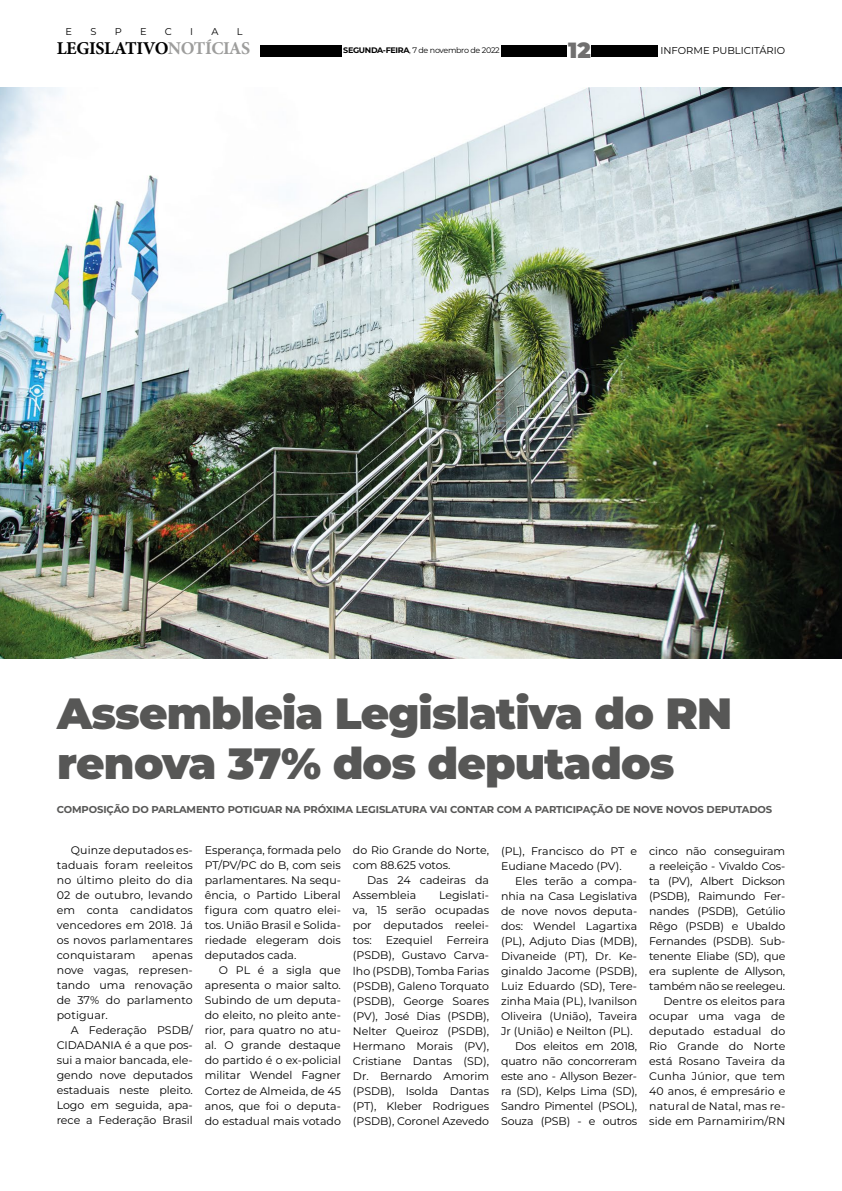
<style>
.page{position:relative;width:842px;height:1191px;background:#fff}
.page>*{position:absolute;margin:0;border:0;box-sizing:border-box;transform-origin:0 0}
.t1{font:900 43.7px/49.9px "Montserrat";letter-spacing:-.02em;color:#575756}
.t2{font:900 22px "Montserrat";color:#706f6f}
.t3{font:700 18.1px "Minion Pro";letter-spacing:-.025em;color:#000}
.t4{font:11px/15px "Montserrat";color:#000;text-align:justify}
.t5{font:700 10px "Montserrat";letter-spacing:-.01em;color:#575756}
.t6{font:10px "Montserrat";color:#000}
.t7{font:9.8px "Montserrat";color:#000}
.t8{font:8px "Montserrat";letter-spacing:-.04em;color:#000}
.s1{color:#9d9d9c}
.s2{font-weight:700}
</style>
<div class="page">
<div style="left:261px;top:45px;width:81px;height:12px;background:#000"></div>
<div style="left:501px;top:45px;width:157px;height:12px;background:#000"></div>
<div style="left:568px;top:37px;width:23px;height:22px;background:#fff"></div>
<img style="left:0;top:88px;width:842px;height:571px">
<p class="t7" style="left:65px;top:25px;width:8px">E</p>
<p class="t7" style="left:90px;top:25px;width:8px">S</p>
<p class="t7" style="left:115px;top:25px;width:9px">P</p>
<p class="t7" style="left:140px;top:25px;width:8px">E</p>
<p class="t7" style="left:165px;top:25px;width:9px">C</p>
<p class="t7" style="left:190px;top:25px;width:4px">I</p>
<p class="t7" style="left:212px;top:25px;width:9px">A</p>
<p class="t7" style="left:237px;top:25px;width:7px">L</p>
<h3 class="t3" style="left:57px;top:36px;width:195px">LEGISLATIVO<span class="s1">NOTÍCIAS</span></h3>
<p class="t8" style="left:343px;top:45px;width:158px"><span class="s2">SEGUNDA-FEIRA</span>, 7 de novembro de 2022</p>
<p class="t6" style="left:660px;top:44px;width:126px">INFORME PUBLICITÁRIO</p>
<h2 class="t2" style="left:568px;top:34px;width:24px">12</h2>
<h1 class="t1" style="left:57px;top:685px;width:676px">Assembleia Legislativa do RN renova 37% dos deputados</h1>
<p class="t5" style="left:57px;top:802px;width:717px">COMPOSIÇÃO DO PARLAMENTO POTIGUAR NA PRÓXIMA LEGISLATURA VAI CONTAR COM A PARTICIPAÇÃO DE NOVE NOVOS DEPUTADOS</p>
<p class="t4" style="left:57px;top:842px;width:138px;text-indent:14px">Quinze deputados es&shy;taduais foram reeleitos no último pleito do dia 02 de outubro, levando em conta candidatos vencedores em 2018. Já os novos parlamentares conquistaram</p>
<p class="t4" style="left:205px;top:842px;width:138px">Esperança, formada pelo PT/PV/PC do B, com seis parlamentares. Na sequ&shy;ência, o Partido Liberal figura com quatro elei&shy;tos. União Brasil e Solida&shy;riedade elegeram dois deputados cada.</p>
<p class="t4" style="left:205px;top:962px;width:138px;text-indent:14px">O PL é a sigla que apresenta o maior salto.<br>Subindo de um deputa&shy;do eleito, no pleito ante&shy;rior, para quatro no atu&shy;al. O grande destaque do partido é o ex-policial militar Wendel Fagner Cortez de Almeida, de 45 anos, que foi o deputa&shy;do estadual mais votado</p>
<p class="t4" style="left:353px;top:842px;width:138px">do Rio Grande do Norte, com 88.625 votos.</p>
<p class="t4" style="left:353px;top:872px;width:138px;text-indent:14px">Das 24 cadeiras da<br>Assembleia</p>
<p class="t4" style="left:501px;top:842px;width:138px">(PL), Francisco do PT e<br>Eudiane Macedo (PV).</p>
<p class="t4" style="left:515px;top:872px;width:123px">Eles terão a compa-</p>
<p class="t4" style="left:501px;top:887px;width:138px">nhia na Casa Legislativa</p>
<p class="t4" style="left:501px;top:902px;width:138px">de nove novos deputa-</p>
<p class="t4" style="left:501px;top:917px;width:138px">dos: Wendel Lagartixa</p>
<p class="t4" style="left:501px;top:932px;width:138px">(PL), Adjuto Dias (MDB),</p>
<p class="t4" style="left:501px;top:947px;width:138px">Divaneide (PT), Dr. Ke-</p>
<p class="t4" style="left:501px;top:962px;width:138px">ginaldo Jacome (PSDB),</p>
<p class="t4" style="left:501px;top:977px;width:138px">Luiz Eduardo (SD), Tere-</p>
<p class="t4" style="left:501px;top:992px;width:138px">zinha Maia (PL), Ivanilson</p>
<p class="t4" style="left:501px;top:1007px;width:138px">Oliveira (União), Taveira</p>
<p class="t4" style="left:501px;top:1022px;width:133px">Jr (União) e Neilton (PL).</p>
<p class="t4" style="left:515px;top:1037px;width:123px">Dos eleitos em 2018,</p>
<p class="t4" style="left:501px;top:1052px;width:138px">quatro não concorreram</p>
<p class="t4" style="left:501px;top:1067px;width:138px">este ano - Allyson Bezer-</p>
<p class="t4" style="left:501px;top:1082px;width:138px">ra (SD), Kelps Lima (SD),</p>
<p class="t4" style="left:501px;top:1097px;width:138px">Sandro Pimentel (PSOL),</p>
<p class="t4" style="left:501px;top:1112px;width:138px">Souza (PSB) - e outros</p>
<p class="t4" style="left:649px;top:842px;width:138px;text-align:right">cinco não conseguiram a reeleição - Vivaldo Cos&shy;ta (PV), Albert Dickson (PSDB), Raimundo Fer&shy;nandes (PSDB), Getúlio<br>Rêgo (PSDB) e Ubaldo<br>Fernandes (PSDB). Sub&shy;tenente Eliabe (SD), que era suplente de Allyson, também não se reelegeu.<br>Dentre os eleitos para ocupar uma vaga de deputado estadual do<br>Rio Grande do Norte está Rosano Taveira da<br>Cunha Júnior, que tem<br>40 anos, é empresário e natural de Natal, mas re&shy;side em Parnamirim/RN</p>
<p class="t4" style="left:353px;top:887px;width:138px;text-indent:86px">Legislati&shy;va, 15 serão ocupadas por deputados reelei&shy;tos:</p>
<p class="t4" style="left:353px;top:932px;width:138px;text-indent:94px">Ferreira (PSDB), Gustavo Carva&shy;lho (PSDB), Tomba Farias (PSDB), Galeno Torquato (PSDB), George Soares (PV), José Dias (PSDB), Nelter Queiroz (PSDB), Hermano Morais (PV), Cristiane Dantas (SD), Dr. Bernardo Amorim (PSDB), Isolda Dantas (PT), Kleber Rodrigues (PSDB), Coronel Azevedo</p>
<p class="t4" style="left:386px;top:932px;width:48px">Ezequiel</p>
<p class="t4" style="left:57px;top:947px;width:138px;text-indent:95px">apenas nove vagas, represen&shy;tando uma renovação de 37% do parlamento potiguar.</p>
<p class="t4" style="left:57px;top:1022px;width:138px;text-indent:14px">A Federação PSDB/ CIDADANIA é a que pos&shy;sui a maior bancada, ele&shy;gendo nove deputados estaduais neste pleito.<br>Logo em seguida, apa&shy;rece a Federação Brasil</p>
</div>
